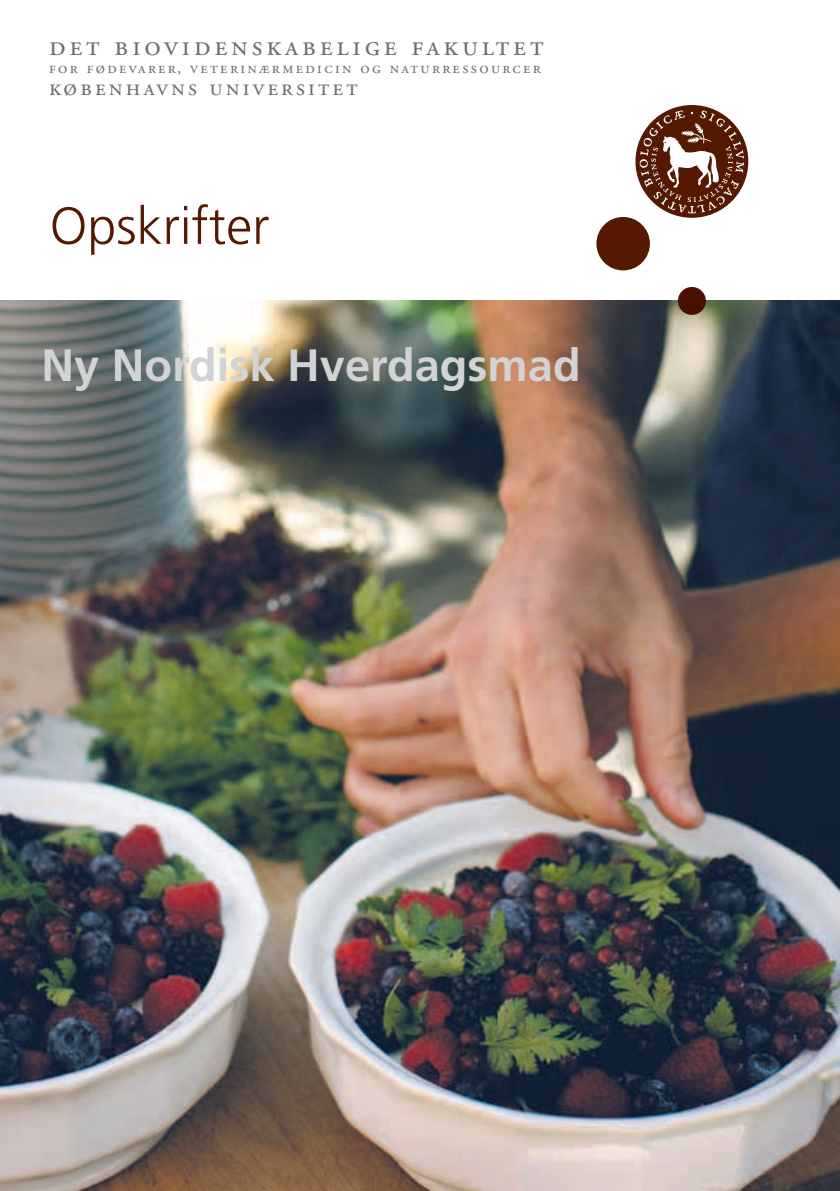
<style>
.page{position:relative;width:840px;height:1191px;background:#fff}
.page>*{position:absolute;margin:0;border:0;box-sizing:border-box;transform-origin:0 0}
.t1{font:300 52px "Frutiger";color:#541900}
.t2{font:700 45.2px "Frutiger";color:#d1d3d4}
.t3{font:29px "Adobe Garamond Pro";letter-spacing:.13em;color:#6d6f71}
.t4{font:24px "Adobe Garamond Pro";letter-spacing:.13em;color:#6d6f71}
.t5{font:16.4px "Adobe Garamond Pro";letter-spacing:.145em;color:#6d6f71}
</style>
<div class="page">
<img style="left:0;top:301px;width:839px;height:890px">
<div style="left:596px;top:217px;width:53px;height:53px;background:#541900;border-radius:50%"></div>
<div style="left:677px;top:287px;width:28px;height:28px;background:#491000;border-radius:50%"></div>
<div style="left:635px;top:105px;width:112px;height:113px;background:#541900;border-radius:50%"></div>
<svg style="left:639px;top:110px;width:104px;height:103px"></svg>
<h3 class="t3" style="left:49px;top:29px;width:496px">det biovidenskabelige fakultet</h3>
<p class="t5" style="left:49px;top:58px;width:493px">for fødevarer, veterinærmedicin og naturressourcer</p>
<h3 class="t4" style="left:49px;top:73px;width:310px">københavns universitet</h3>
<h1 class="t1" style="left:50px;top:196px;width:221px">Opskrifter</h1>
<h2 class="t2" style="left:41px;top:339px;width:540px">Ny Nordisk Hverdagsmad</h2>
</div>
